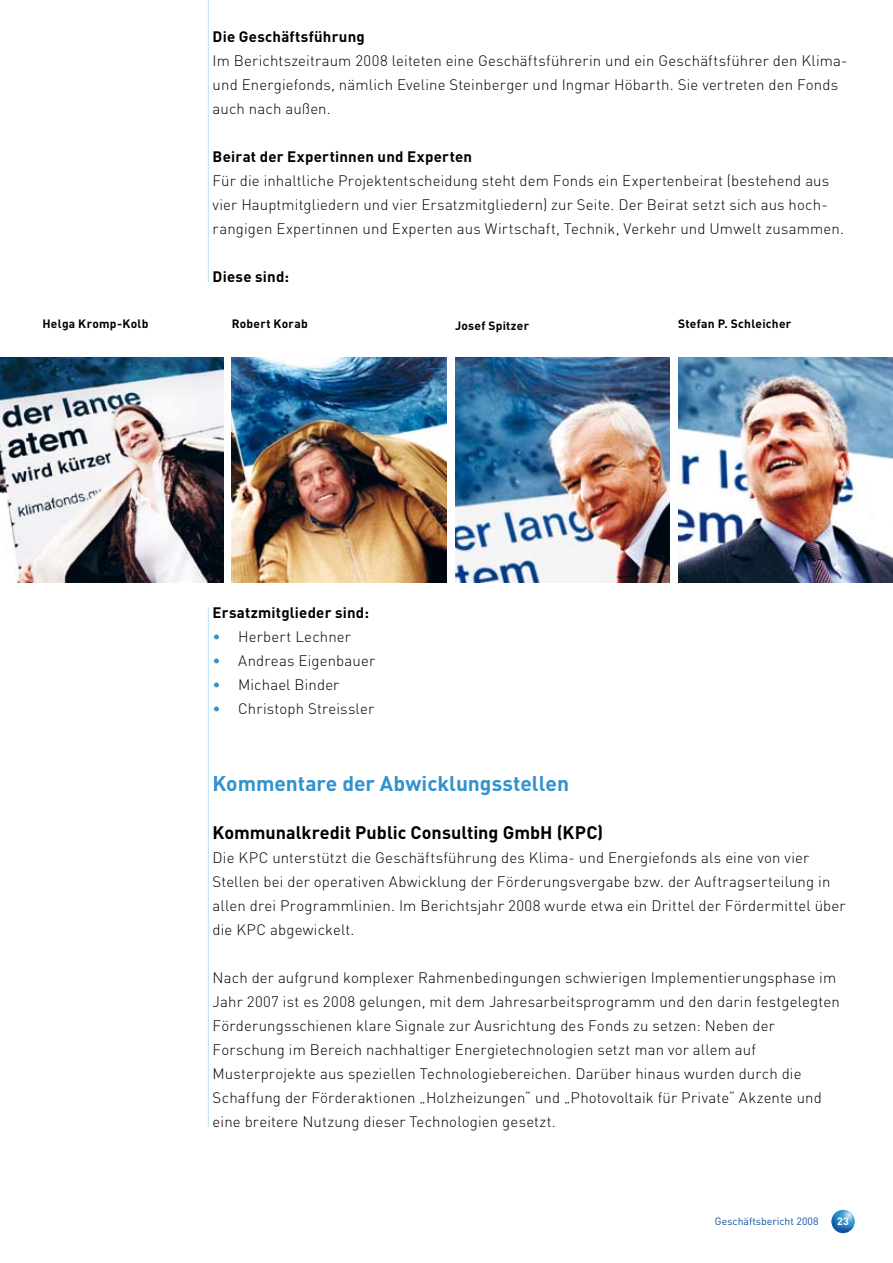
<style>
.page{position:relative;width:893px;height:1263px;background:#fff}
.page>*{position:absolute;margin:0;border:0;box-sizing:border-box;transform-origin:0 0}
.t1{font:700 21px "DIN";color:#3192cc}
.t2{font:700 18px "DIN";color:#000}
.t3{font:300 15px/24px "DIN";letter-spacing:.01em;color:#000}
.t4{font:700 15px "DIN";letter-spacing:.015em;color:#000}
.t5{font:700 12px "DIN";letter-spacing:.02em;color:#000}
.t6{font:10.5px "DIN";color:#0f529d}
.t7{font:700 10.5px "DIN";color:#fff}
.s1{color:#3192cc}
</style>
<div class="page">
<img style="left:831px;top:1210px;width:24px;height:23px">
<hr style="left:208px;top:0;width:1px;height:282px;background:#bce4f7">
<img style="left:0;top:357px;width:223px;height:226px">
<img style="left:232px;top:357px;width:214px;height:226px">
<img style="left:455px;top:357px;width:215px;height:226px">
<img style="left:678px;top:357px;width:215px;height:226px">
<hr style="left:208px;top:608px;width:1px;height:519px;background:#bce4f7">
<p class="t4" style="left:213px;top:27px;width:154px">Die Geschäftsführung</p>
<p class="t3" style="left:213px;top:49px;width:636px">Im Berichtszeitraum 2008 leiteten eine Geschäftsführerin und ein Geschäftsführer den Klima&shy;und Energiefonds, nämlich Eveline Steinberger und Ingmar Höbarth. Sie vertreten den Fonds auch nach außen.</p>
<p class="t4" style="left:213px;top:147px;width:261px">Beirat der Expertinnen und Experten</p>
<p class="t3" style="left:213px;top:169px;width:633px">Für die inhaltliche Projektentscheidung steht dem Fonds ein Expertenbeirat (bestehend aus vier Hauptmitgliedern und vier Ersatzmitgliedern) zur Seite. Der Beirat setzt sich aus hoch&shy;rangigen Expertinnen und Experten aus Wirtschaft, Technik, Verkehr und Umwelt zusammen.</p>
<p class="t4" style="left:213px;top:267px;width:78px">Diese sind:</p>
<p class="t5" style="left:43px;top:316px;width:107px">Helga Kromp-Kolb</p>
<p class="t5" style="left:232px;top:316px;width:78px">Robert Korab</p>
<p class="t5" style="left:455px;top:318px;width:76px">Josef Spitzer</p>
<p class="t5" style="left:678px;top:316px;width:115px">Stefan P. Schleicher</p>
<p class="t4" style="left:213px;top:603px;width:158px">Ersatzmitglieder sind:</p>
<p class="t3" style="left:213px;top:625px;width:140px"><span class="s1">•</span> Herbert Lechner</p>
<p class="t3" style="left:213px;top:649px;width:164px"><span class="s1">•</span> Andreas Eigenbauer</p>
<p class="t3" style="left:213px;top:673px;width:128px"><span class="s1">•</span> Michael Binder</p>
<p class="t3" style="left:213px;top:697px;width:163px"><span class="s1">•</span> Christoph Streissler</p>
<h1 class="t1" style="left:213px;top:769px;width:358px">Kommentare der Abwicklungsstellen</h1>
<p class="t2" style="left:213px;top:820px;width:392px">Kommunalkredit Public Consulting GmbH (KPC)</p>
<p class="t3" style="left:213px;top:845px;width:634px">Die KPC unterstützt die Geschäftsführung des Klima- und Energiefonds als eine von vier Stellen bei der operativen Abwicklung der Förderungsvergabe bzw. der Auftragserteilung in allen drei Programmlinien. Im Berichtsjahr 2008 wurde etwa ein Drittel der Fördermittel über die KPC abgewickelt.</p>
<p class="t3" style="left:213px;top:965px;width:629px">Nach der aufgrund komplexer Rahmenbedingungen schwierigen Implementierungsphase im Jahr 2007 ist es 2008 gelungen, mit dem Jahresarbeitsprogramm und den darin festgelegten Förderungsschienen klare Signale zur Ausrichtung des Fonds zu setzen: Neben der Forschung im Bereich nachhaltiger Energietechnologien setzt man vor allem auf Musterprojekte aus speziellen Technologiebereichen. Darüber hinaus wurden durch die Schaffung der Förderaktionen „Holzheizungen“ und „Photovoltaik für Private“ Akzente und eine breitere Nutzung dieser Technologien gesetzt.</p>
<p class="t6" style="left:715px;top:1214px;width:105px">Geschäftsbericht 2008</p>
<p class="t7" style="left:837px;top:1214px;width:7px">23</p>
</div>
